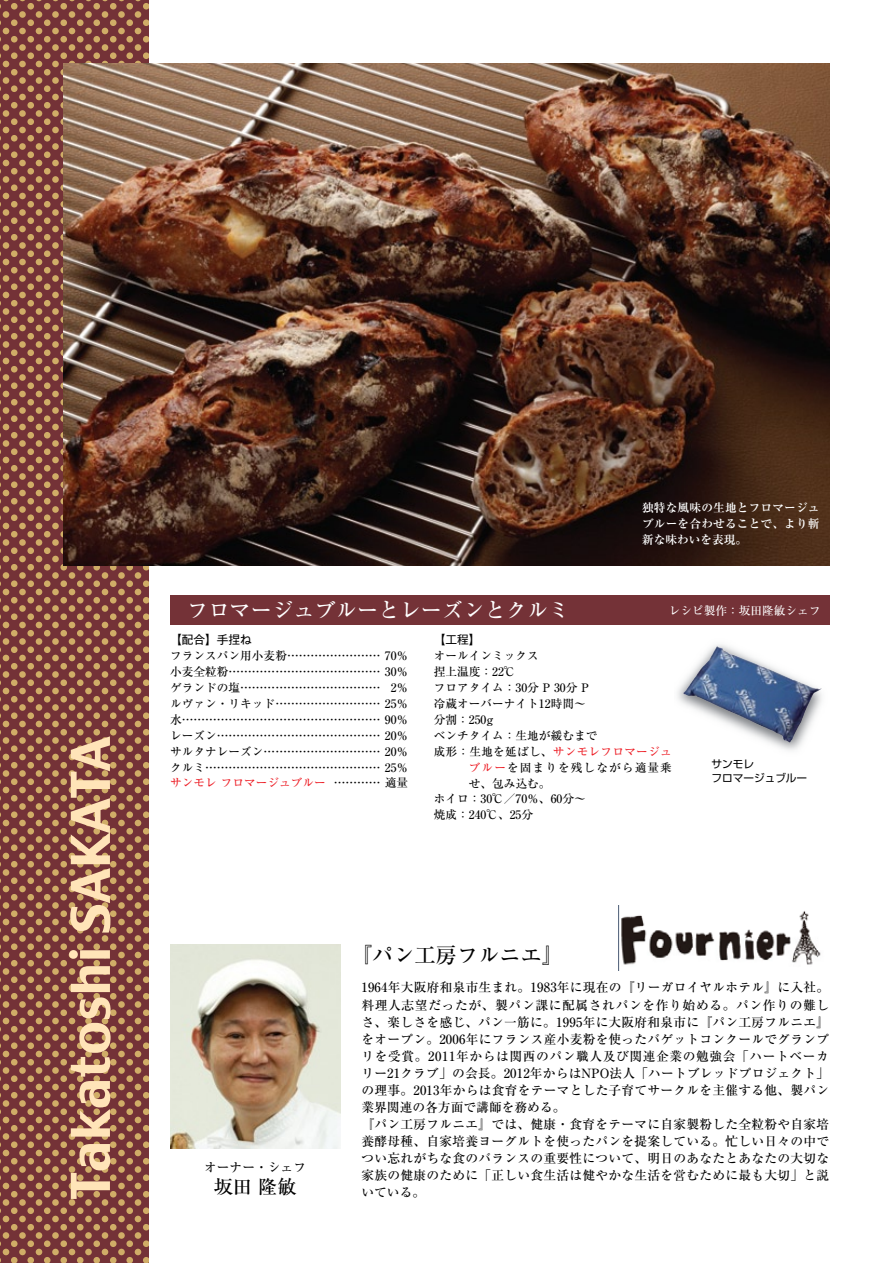
<style>
.page{position:relative;width:893px;height:1263px;background:#fff}
.page>*{position:absolute;margin:0;border:0;box-sizing:border-box;transform-origin:0 0}
.t1{font:53.1px "Charcoal";color:#ffe4b8}
.t2{font:500 21.3px "Ryumin Pro";color:#fff}
.t3{font:500 21.3px "Ryumin Pro";color:#000}
.t4{font:500 19.2px "Ryumin Pro";color:#000}
.t5{font:500 12.75px/17px "Ryumin Pro";letter-spacing:.02em;color:#000}
.t6{font:500 11.7px/15.9px "Ryumin Pro";color:#000;text-align:justify}
.t7{font:700 11.7px/15.9px "Ryumin Pro";letter-spacing:.015em;color:#fff;text-align:justify}
.t8{font:500 11.7px "Ryumin Pro";letter-spacing:.02em;color:#000}
.t9{font:500 11.7px "Ryumin Pro";letter-spacing:.09em;color:#000}
.t10{font:500 11.7px "Ryumin Pro";color:#fff}
.t11{font:11.7px "Gothic MB101 Pro";color:#000}
.t12{font:10.65px/13.8px "Shin Go Pro";color:#000}
.s1{color:#ed1c24}
</style>
<div class="page">
<svg style="left:0;top:0;width:149px;height:1263px;background:#8b5143"></svg>
<img style="left:170px;top:944px;width:170px;height:204px">
<img style="left:64px;top:64px;width:765px;height:502px">
<div style="left:170px;top:595px;width:659px;height:30px;background:#743237"></div>
<img style="left:677px;top:644px;width:145px;height:106px">
<img style="left:683px;top:646px;width:138px;height:96px">
<img style="left:619px;top:906px;width:202px;height:64px">
<h1 class="t1" style="left:56px;top:1199px;width:464px;rotate:-90deg">Takatoshi SAKATA</h1>
<p class="t7" style="left:642px;top:499px;width:179px">独特な風味の生地とフロマージュブルーを合わせることで、より斬新な味わいを表現。</p>
<h2 class="t2" style="left:187px;top:594px;width:384px">フロマージュブルーとレーズンとクルミ</h2>
<p class="t10" style="left:669px;top:601px;width:154px">レシピ製作：坂田隆敏シェフ</p>
<p class="t11" style="left:170px;top:630px;width:83px">【配合】手捏ね</p>
<p class="t6" style="left:170px;top:647px;width:240px">フランスパン用小麦粉…………………… 70％小麦全粒粉………………………………… 30％ゲランドの塩……………………………… 2％ルヴァン・リキッド……………………… 25％水 …………………………………………… 90％レーズン…………………………………… 20％サルタナレーズン………………………… 20％クルミ……………………………………… 25％<span class="s1">サンモレフロマージュブルー</span> ………… 適量</p>
<p class="t11" style="left:434px;top:630px;width:48px">【工程】</p>
<p class="t6" style="left:434px;top:647px;width:107px">オールインミックス</p>
<p class="t6" style="left:434px;top:663px;width:83px">捏上温度：22℃</p>
<p class="t6" style="left:434px;top:679px;width:157px">フロアタイム：30分 P 30分 P</p>
<p class="t6" style="left:434px;top:694px;width:154px">冷蔵オーバーナイト12時間～</p>
<p class="t6" style="left:434px;top:710px;width:61px">分割：250g</p>
<p class="t6" style="left:434px;top:726px;width:165px">ベンチタイム：生地が緩むまで</p>
<p class="t8" style="left:434px;top:742px;width:240px">成形：生地を延ばし、<span class="s1">サンモレフロマージュ</span></p>
<p class="t9" style="left:469px;top:758px;width:205px"><span class="s1">ブルー</span>を固まりを残しながら適量乗</p>
<p class="t6" style="left:469px;top:774px;width:83px">せ、包み込む。</p>
<p class="t6" style="left:434px;top:790px;width:154px">ホイロ：30℃／70％、60分～</p>
<p class="t6" style="left:434px;top:806px;width:101px">焼成：240℃、25分</p>
<p class="t12" style="left:711px;top:756px;width:97px">サンモレ<br>フロマージュブルー</p>
<p class="t5" style="left:204px;top:1158px;width:104px">オーナー・シェフ</p>
<h3 class="t4" style="left:214px;top:1171px;width:84px">坂田隆敏</h3>
<h2 class="t3" style="left:351px;top:938px;width:214px">『パン工房フルニエ』</h2>
<p class="t5" style="left:361px;top:978px;width:469px">1964年大阪府和泉市生まれ。1983年に現在の『リーガロイヤルホテル』に入社。料理人志望だったが、製パン課に配属されパンを作り始める。パン作りの難しさ、楽しさを感じ、パン一筋に。1995年に大阪府和泉市に『パン工房フルニエ』をオープン。2006年にフランス産小麦粉を使ったバゲットコンクールでグランプリを受賞。2011年からは関西のパン職人及び関連企業の勉強会「ハートベーカリー21クラブ」の会長。2012年からはNPO法人「ハートブレッドプロジェクト」の理事。2013年からは食育をテーマとした子育てサークルを主催する他、製パン業界関連の各方面で講師を務める。<br>『パン工房フルニエ』では、健康・食育をテーマに自家製粉した全粒粉や自家培養酵母種、自家培養ヨーグルトを使ったパンを提案している。忙しい日々の中でつい忘れがちな食のバランスの重要性について、明日のあなたとあなたの大切な家族の健康のために「正しい食生活は健やかな生活を営むために最も大切」と説いている。</p>
</div>
